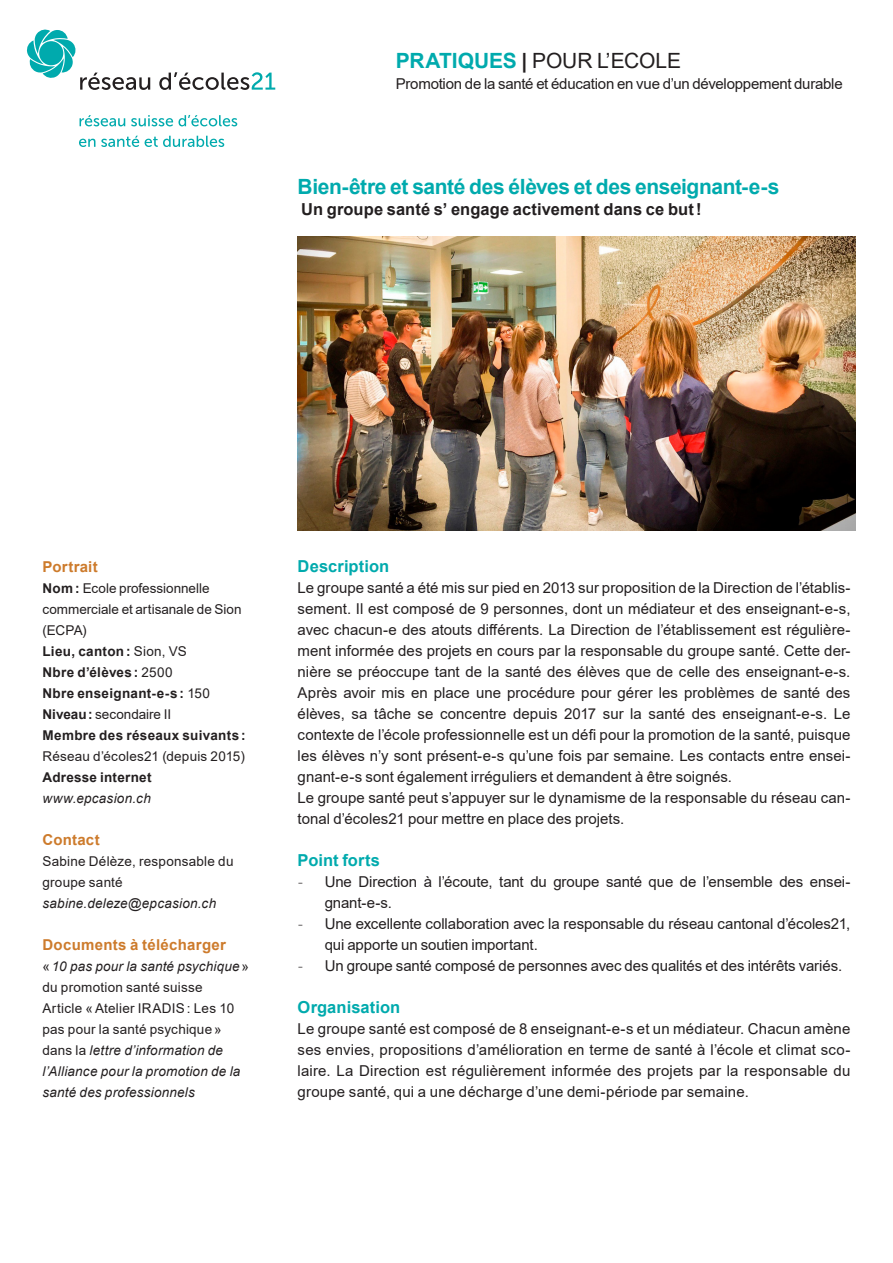
<style>
.page{position:relative;width:893px;height:1263px;background:#fff}
.page>*{position:absolute;margin:0;border:0;box-sizing:border-box;transform-origin:0 0}
._1_Titel_18_pt{font:700 21px "Arial";letter-spacing:-.02em;color:#00aaad}
._1_Titel_18_pt-2{font:21px "Arial";letter-spacing:-.005em;color:#231f20}
._1_Untertitel_11_pt{font:700 16.5px "Arial";letter-spacing:.005em;color:#231f20}
._1_Untertitel_11_pt-2{font:700 16.5px "Arial";letter-spacing:.005em;color:#00aaad}
._1_Untertitel_9_pt{font:15px/21px "Arial";letter-spacing:-.005em;color:#231f20}
._2_Grundschrift_9_pt{font:15px/21px "Arial";letter-spacing:.01em;color:#231f20;text-align:justify}
._1_Titel_18_pt-3{font:15px "Arial";letter-spacing:-.015em;color:#231f20}
._2_Grundschrift_9_pt-2{font:700 15px "Arial";letter-spacing:.02em;color:#cd7b2c}
._1_Untertitel_11_pt-3{font:700 15px "Arial";letter-spacing:.015em;color:#cd7b2c}
._2_Grundschrift_9_pt-3{font:italic 13.5px/21px "Arial";letter-spacing:.015em;color:#231f20}
._2_Grundschrift_9_pt-4{font:13.5px/21px "Arial";letter-spacing:.005em;color:#231f20}
._2_Grundschrift_9_pt-5{font:700 13.5px "Arial";letter-spacing:.02em;color:#231f20}
._1_Untertitel_11_pt-4{font:700 13.5px "Arial";letter-spacing:.02em;color:#231f20}
.s1{font-weight:700;color:#00aaad}
.s2{font-weight:700}
.s3{font-weight:400}
.s4{font-style:normal}
.s5{font-family:"TSTARPRO";font-size:13.5px}
</style>
<div class="page">
<svg style="left:79px;top:136px;width:145px;height:11px"></svg>
<svg style="left:80px;top:115px;width:157px;height:11px"></svg>
<svg style="left:26px;top:29px;width:249px;height:61px"></svg>
<img style="left:298px;top:236px;width:557px;height:294px">
<p class="_1_Titel_18_pt-2" style="left:396px;top:46px;width:287px"><span class="s1">PRATIQUES</span> <span class="s2">|</span> POUR L’ECOLE</p>
<p class="_1_Titel_18_pt-3" style="left:396px;top:73px;width:448px">Promotion de la santé et éducation en vue d’un développement durable</p>
<p class="_1_Titel_18_pt" style="left:298px;top:172px;width:483px">Bien-être et santé des élèves et des enseignant-e-s</p>
<p class="_1_Untertitel_11_pt" style="left:301px;top:198px;width:402px">Un groupe santé s’ engage activement dans ce but!</p>
<p class="_1_Untertitel_11_pt-3" style="left:43px;top:556px;width:57px">Portrait</p>
<p class="_2_Grundschrift_9_pt-4" style="left:43px;top:578px;width:201px"><span class="s2">Nom:</span> Ecole professionnelle commerciale et artisanale de Sion (ECPA)</p>
<p class="_2_Grundschrift_9_pt-5" style="left:43px;top:642px;width:146px">Lieu, canton: <span class="s3">Sion, VS</span></p>
<p class="_2_Grundschrift_9_pt-5" style="left:43px;top:663px;width:132px">Nbre d’élèves : <span class="s3">2500</span></p>
<p class="_2_Grundschrift_9_pt-5" style="left:43px;top:684px;width:169px">Nbre enseignant-e-s : <span class="s3">150</span></p>
<p class="_2_Grundschrift_9_pt-4" style="left:43px;top:704px;width:130px"><span class="s2">Niveau:</span> secondaire II</p>
<p class="_2_Grundschrift_9_pt-5" style="left:43px;top:726px;width:205px">Membre des réseaux suivants :</p>
<p class="_2_Grundschrift_9_pt-4" style="left:43px;top:746px;width:204px">Réseau d’écoles21 (depuis 2015)</p>
<p class="_1_Untertitel_11_pt-4" style="left:43px;top:768px;width:111px">Adresse internet</p>
<p class="_2_Grundschrift_9_pt-3" style="left:43px;top:788px;width:110px">www.epcasion.ch</p>
<p class="_1_Untertitel_11_pt-3" style="left:43px;top:829px;width:59px">Contact</p>
<p class="_2_Grundschrift_9_pt-4" style="left:43px;top:851px;width:192px">Sabine Délèze, responsable du groupe santé</p>
<p class="_2_Grundschrift_9_pt-3" style="left:43px;top:893px;width:175px">sabine.deleze@epcasion.ch</p>
<p class="_2_Grundschrift_9_pt-2" style="left:43px;top:934px;width:185px">Documents à télécharger</p>
<p class="_2_Grundschrift_9_pt-3" style="left:43px;top:956px;width:208px"><span class="s4">«</span> 10 pas pour la santé psychique <span class="s4">» du promotion santé suisse</span></p>
<p class="_2_Grundschrift_9_pt-3" style="left:43px;top:998px;width:199px"><span class="s4">Article «Atelier IRADIS: Les 10 pas pour la santé psychique » dans la</span> lettre d’information de l’Alliance pour la promotion de la santé des professionnels</p>
<p class="_1_Untertitel_11_pt-2" style="left:298px;top:555px;width:93px">Description</p>
<p class="_1_Untertitel_9_pt" style="left:298px;top:577px;width:554px;text-align:justify">Le groupe santé a été mis sur pied en 2013 sur proposition de la Direction de l’établis&shy;sement. Il est composé de 9 personnes, dont un médiateur et des enseignant-e-s, avec chacun-e des atouts différents. La Direction de l’établissement est régulière&shy;ment informée des projets en cours par la responsable du groupe santé. Cette der&shy;nière se préoccupe tant de la santé des élèves que de celle des enseignant-e-s.<br>Après avoir mis en place une procédure pour gérer les problèmes de santé des élèves, sa tâche se concentre depuis 2017 sur la santé des enseignant-e-s. Le contexte de l’école professionnelle est un défi pour la promotion de la santé, puisque les élèves n’y sont présent-e-s qu’une fois par semaine. Les contacts entre ensei&shy;gnant-e-s sont également irréguliers et demandent à être soignés.</p>
<p class="_1_Untertitel_9_pt" style="left:298px;top:787px;width:554px">Le groupe santé peut s’appuyer sur le dynamisme de la responsable du réseau can&shy;tonal d’écoles21 pour mettre en place des projets.</p>
<p class="_1_Untertitel_11_pt-2" style="left:298px;top:849px;width:84px">Point forts</p>
<p class="_1_Untertitel_9_pt" style="left:325px;top:871px;width:527px;text-indent:-27px"><span class="s5">-</span> Une Direction à l’écoute, tant du groupe santé que de l’ensemble des ensei&shy;gnant-e-s.</p>
<p class="_1_Untertitel_9_pt" style="left:325px;top:913px;width:527px;text-indent:-27px"><span class="s5">-</span> Une excellente collaboration avec la responsable du réseau cantonal d’écoles21, qui apporte un soutien important.</p>
<p class="_1_Untertitel_9_pt" style="left:298px;top:955px;width:546px"><span class="s5">-</span> Un groupe santé composé de personnes avec des qualités et des intérêts variés.</p>
<p class="_1_Untertitel_11_pt-2" style="left:298px;top:996px;width:104px">Organisation</p>
<p class="_2_Grundschrift_9_pt" style="left:298px;top:1018px;width:554px">Le groupe santé est composé de 8 enseignant-e-s et un médiateur. Chacun amène ses envies, propositions d’amélioration en terme de santé à l’école et climat sco&shy;laire. La Direction est régulièrement informée des projets par la responsable du groupe santé, qui a une décharge d’une demi-période par semaine.</p>
</div>
